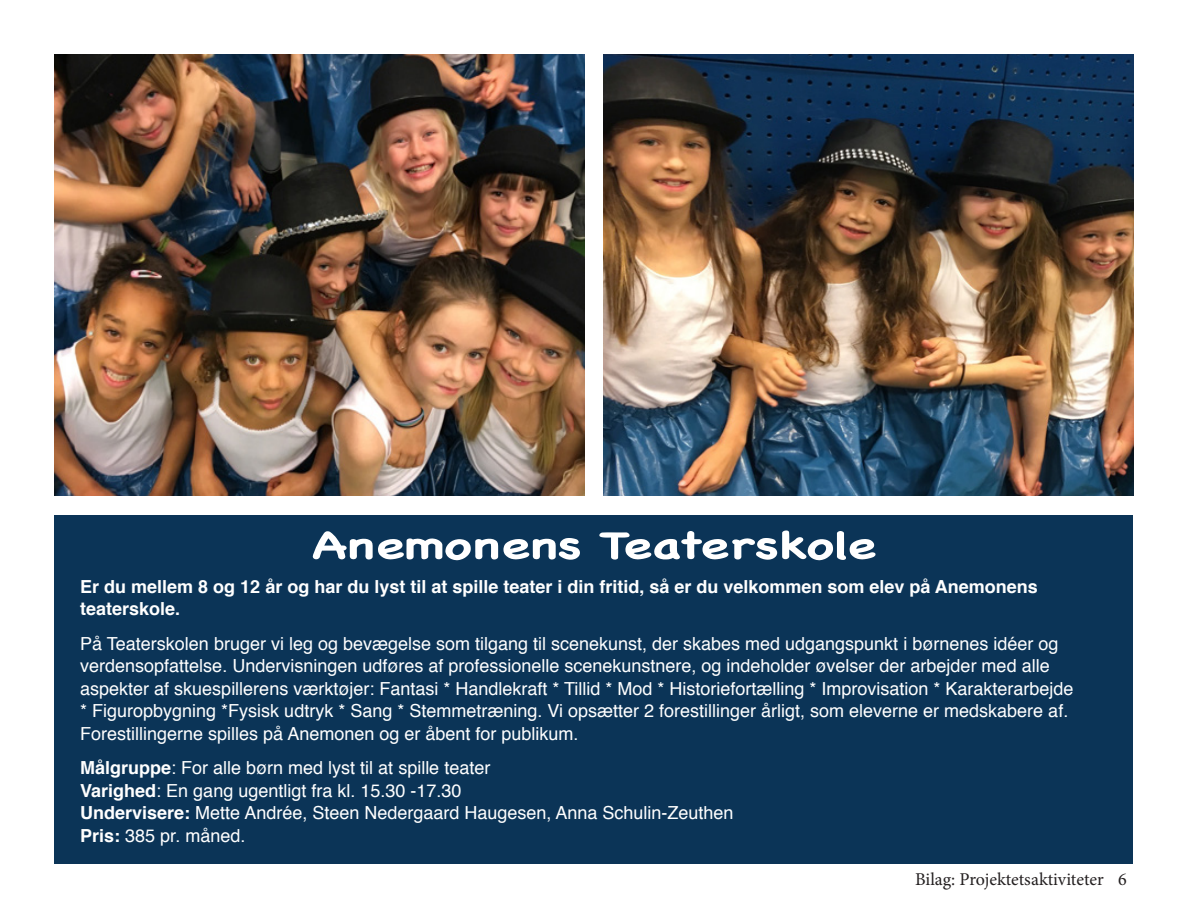
<style>
.page{position:relative;width:1188px;height:918px;background:#fff}
.page>*{position:absolute;margin:0;border:0;box-sizing:border-box;transform-origin:0 0}
.t1{font:700 37.5px "Chalkboard";color:#fff;scale:1.4 1}
.t2{font:18px/22.5px "Helvetica";color:#fff}
.t3{font:700 18px/22.5px "Helvetica";color:#fff}
.t4{font:18px "Minion Pro";letter-spacing:-.005em;color:#231f20}
.s1{font-weight:700}
</style>
<div class="page">
<img style="left:54px;top:54px;width:531px;height:441px">
<img style="left:603px;top:54px;width:531px;height:441px">
<div style="left:55px;top:515px;width:1078px;height:348px;background:#0b3457"></div>
<h1 class="t1" style="left:312px;top:524px;width:405px">Anemonens Teaterskole</h1>
<p class="t3" style="left:80px;top:576px;width:959px">Er du mellem 8 og 12 år og har du lyst til at spille teater i din fritid, så er du velkommen som elev på Anemonens teaterskole.</p>
<p class="t2" style="left:80px;top:633px;width:995px">På Teaterskolen bruger vi leg og bevægelse som tilgang til scenekunst, der skabes med udgangspunkt i børnenes idéer og verdensopfattelse. Undervisningen udføres af professionelle scenekunstnere, og indeholder øvelser der arbejder med alle aspekter af skuespillerens værktøjer: Fantasi * Handlekraft * Tillid * Mod * Historiefortælling * Improvisation * Karakterarbejde * Figuropbygning *Fysisk udtryk * Sang * Stemmetræning. Vi opsætter 2 forestillinger årligt, som eleverne er medskabere af.<br>Forestillingerne spilles på Anemonen og er åbent for publikum.</p>
<p class="t2" style="left:80px;top:758px;width:655px"><span class="s1">Målgruppe</span>: For alle børn med lyst til at spille teater<br><span class="s1">Varighed</span>: En gang ugentligt fra kl. 15.30 -17.30<br><span class="s1">Undervisere:</span> Mette Andrée, Steen Nedergaard Haugesen, Anna Schulin-Zeuthen <span class="s1">Pris:</span> 385 pr. måned.</p>
<p class="t4" style="left:915px;top:872px;width:213px">Bilag: Projektetsaktiviteter 6</p>
</div>
